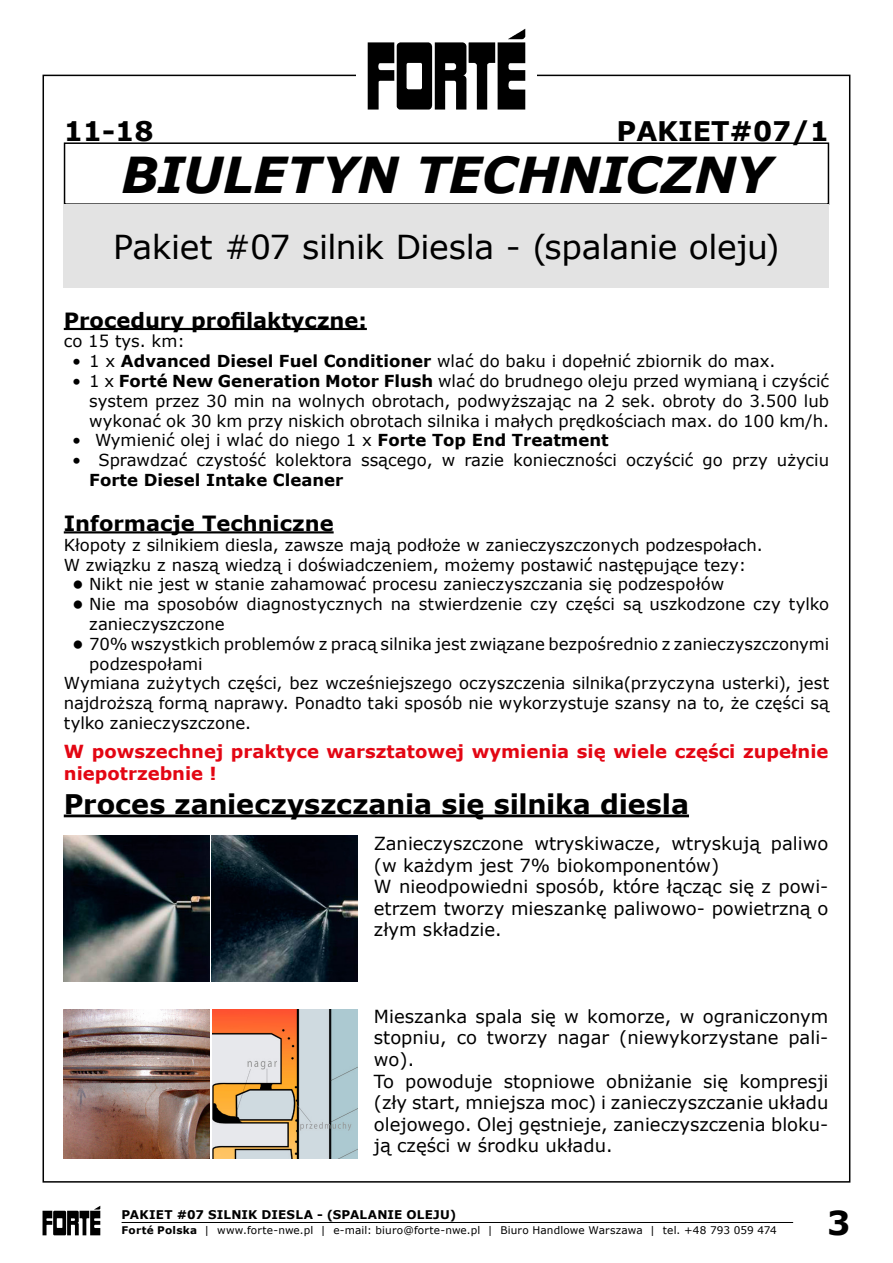
<style>
.page{position:relative;width:893px;height:1263px;background:#fff}
.page>*{position:absolute;margin:0;border:0;box-sizing:border-box;transform-origin:0 0}
.t1{font:italic 700 49.5px "Verdana";letter-spacing:-.015em;color:#000}
.t2{font:33px "Verdana";letter-spacing:-.015em;color:#000}
.t3{font:700 33px "Verdana";color:#000}
.t4{font:700 27px "Verdana";color:#000}
.t5{font:700 21px "Verdana";color:#000}
.t6{font:18px/21.6px "Verdana";color:#000}
.t7{font:700 18px/21.6px "Verdana";color:#e30613}
.t8{font:16.5px/19.8px "Verdana";color:#000}
.t9{font:700 16.5px "Verdana";color:#000}
.t10{font:700 12px "Verdana";letter-spacing:.015em;color:#000}
.t11{font:10.5px "Verdana";letter-spacing:.015em;color:#000}
.s1{font-weight:700}
</style>
<div class="page">
<svg style="left:43px;top:1206px;width:57px;height:29px"></svg>
<svg style="left:368px;top:29px;width:157px;height:81px"></svg>
<hr style="left:122px;top:1222px;width:671px;height:1px;background:#000">
<div style="left:64px;top:142px;width:765px;height:63px;border:2px solid #000"></div>
<div style="left:64px;top:205px;width:765px;height:83px;background:#e3e3e3"></div>
<hr style="left:64px;top:328px;width:303px;height:2px;background:#000">
<hr style="left:64px;top:531px;width:270px;height:2px;background:#000">
<img style="left:64px;top:836px;width:146px;height:145px">
<img style="left:212px;top:836px;width:146px;height:145px">
<img style="left:64px;top:1010px;width:146px;height:149px">
<img style="left:212px;top:1010px;width:146px;height:149px">
<hr style="left:64px;top:814px;width:625px;height:3px;background:#000">
<h3 class="t4" style="left:64px;top:112px;width:91px">11-18</h3>
<h3 class="t4" style="left:617px;top:112px;width:40px">PAKIET</h3>
<h3 class="t4" style="left:730px;top:112px;width:101px">#07/1</h3>
<h1 class="t1" style="left:121px;top:140px;width:652px">BIULETYN TECHNICZNY</h1>
<h2 class="t2" style="left:113px;top:224px;width:668px">Pakiet #07 silnik Diesla - (spalanie oleju)</h2>
<p class="t5" style="left:64px;top:305px;width:305px">Procedury profilaktyczne:</p>
<p class="t8" style="left:64px;top:331px;width:123px">co 15 tys. km:</p>
<p class="t8" style="left:72px;top:351px;width:705px">• 1 x <span class="s1">Advanced Diesel Fuel Conditioner</span> wlać do baku i dopełnić zbiornik do max.</p>
<p class="t8" style="left:89px;top:371px;width:741px;text-align:justify;text-indent:-17px">• 1 x <span class="s1">Forté New Generation Motor Flush</span> wlać do brudnego oleju przed wymianą i czyścić system przez 30 min na wolnych obrotach, podwyższając na 2 sek. obroty do 3.500 lub wykonać ok 30 km przy niskich obrotach silnika i małych prędkościach max. do 100 km/h.</p>
<p class="t8" style="left:72px;top:430px;width:538px">• Wymienić olej i wlać do niego 1 x <span class="s1">Forte Top End Treatment</span></p>
<p class="t8" style="left:72px;top:450px;width:758px">• Sprawdzać czystość kolektora ssącego, w razie konieczności oczyścić go przy użyciu</p>
<p class="t9" style="left:89px;top:468px;width:256px">Forte Diesel Intake Cleaner</p>
<p class="t5" style="left:64px;top:508px;width:271px">Informacje Techniczne</p>
<p class="t8" style="left:64px;top:535px;width:701px">Kłopoty z silnikiem diesla, zawsze mają podłoże w zanieczyszczonych podzespołach.<br>W związku z naszą wiedzą i doświadczeniem, możemy postawić następujące tezy:</p>
<p class="t8" style="left:72px;top:574px;width:653px"><span class="s1">•</span> Nikt nie jest w stanie zahamować procesu zanieczyszczania się podzespołów</p>
<p class="t8" style="left:89px;top:594px;width:741px;text-indent:-17px"><span class="s1">•</span> Nie ma sposobów diagnostycznych na stwierdzenie czy części są uszkodzone czy tylko zanieczyszczone</p>
<p class="t8" style="left:72px;top:634px;width:758px"><span class="s1">•</span> 70% wszystkich problemów z pracą silnika jest związane bezpośrednio z zanieczyszczonymi</p>
<p class="t8" style="left:89px;top:653px;width:115px">podzespołami</p>
<p class="t8" style="left:64px;top:673px;width:767px">Wymiana zużytych części, bez wcześniejszego oczyszczenia silnika(przyczyna usterki), jest</p>
<p class="t8" style="left:64px;top:693px;width:767px">najdroższą formą naprawy. Ponadto taki sposób nie wykorzystuje szansy na to, że części są</p>
<p class="t8" style="left:64px;top:713px;width:189px">tylko zanieczyszczone.</p>
<p class="t7" style="left:64px;top:740px;width:766px">W powszechnej praktyce warsztatowej wymienia się wiele części zupełnie niepotrzebnie !</p>
<h3 class="t4" style="left:64px;top:785px;width:627px">Proces zanieczyszczania się silnika diesla</h3>
<p class="t6" style="left:374px;top:832px;width:456px">Zanieczyszczone wtryskiwacze, wtryskują paliwo (w każdym jest 7% biokomponentów)<br>W nieodpowiedni sposób, które łącząc się z powi&shy;etrzem tworzy mieszankę paliwowo- powietrzną o złym składzie.</p>
<p class="t6" style="left:374px;top:1005px;width:456px">Mieszanka spala się w komorze, w ograniczonym stopniu, co tworzy nagar (niewykorzystane pali&shy;wo).<br>To powoduje stopniowe obniżanie się kompresji (zły start, mniejsza moc) i zanieczyszczanie układu olejowego. Olej gęstnieje, zanieczyszczenia bloku&shy;ją części w środku układu.</p>
<p class="t10" style="left:122px;top:1206px;width:336px">Pakiet #07 silnik Diesla - (spalanie oleju)</p>
<p class="t11" style="left:122px;top:1223px;width:657px"><span class="s1">Forté Polska</span> | www.forte-nwe.pl | e-mail: biuro@forte-nwe.pl | Biuro Handlowe Warszawa | tel. +48 793 059 474</p>
<h2 class="t3" style="left:827px;top:1199px;width:25px">3</h2>
</div>
